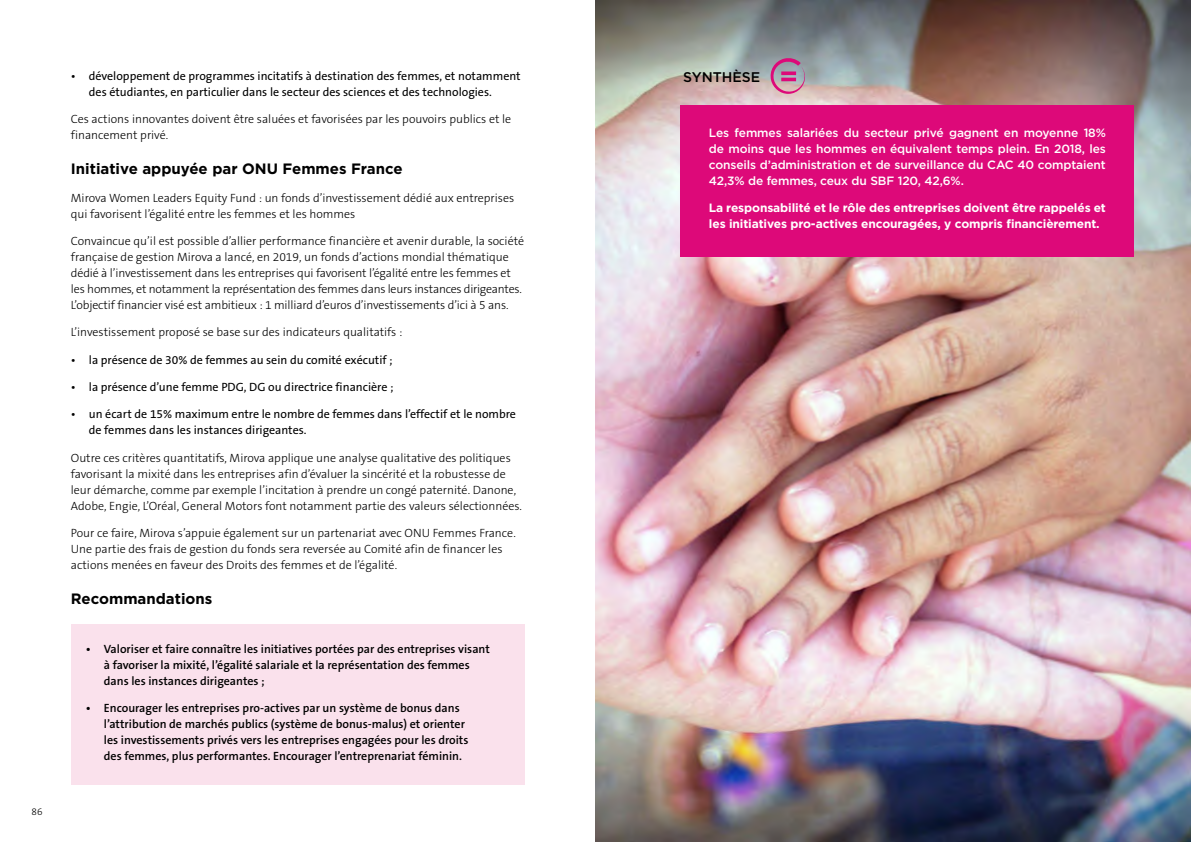
<style>
.page{position:relative;width:1191px;height:842px;background:#fff}
.page>*{position:absolute;margin:0;border:0;box-sizing:border-box;transform-origin:0 0}
.t1{font:700 15px "Gotham";color:#000}
.t2{font:500 14px "Gotham";color:#000}
.t3{font:300 12px/16px "The Sans B3";color:#000}
.t4{font:600 12px/16px "The Sans B6";color:#000}
.t5{font:12px/16px "The Sans B5 Plain";color:#000}
.t6{font:500 12px/16px "Gotham";letter-spacing:-.01em;color:#fff;text-align:justify}
.t7{font:700 12px/16px "Gotham";letter-spacing:-.01em;color:#fff}
.t8{font:300 10px "The Sans B3";color:#000}
</style>
<div class="page">
<img style="left:595px;top:0;width:596px;height:842px">
<div style="left:680px;top:105px;width:454px;height:152px;background:#dd0979"></div>
<div style="left:71px;top:624px;width:453px;height:160px;background:#fae1ec"></div>
<svg style="left:770px;top:58px;width:35px;height:36px"></svg>
<p class="t8" style="left:32px;top:807px;width:12px">86</p>
<p class="t5" style="left:89px;top:68px;width:433px;text-indent:-18px">• développement de programmes incitatifs à destination des femmes, et notamment des étudiantes, en particulier dans le secteur des sciences et des technologies.</p>
<p class="t3" style="left:71px;top:111px;width:442px">Ces actions innovantes doivent être saluées et favorisées par les pouvoirs publics et le financement privé.</p>
<p class="t1" style="left:71px;top:159px;width:333px">Initiative appuyée par ONU Femmes France</p>
<p class="t3" style="left:71px;top:190px;width:445px">Mirova Women Leaders Equity Fund : un fonds d’investissement dédié aux entreprises qui favorisent l’égalité entre les femmes et les hommes</p>
<p class="t3" style="left:71px;top:233px;width:455px">Convaincue qu’il est possible d’allier performance financière et avenir durable, la société française de gestion Mirova a lancé, en 2019, un fonds d’actions mondial thématique dédié à l’investissement dans les entreprises qui favorisent l’égalité entre les femmes et les hommes, et notamment la représentation des femmes dans leurs instances dirigeantes.<br>L’objectif financier visé est ambitieux : 1 milliard d’euros d’investissements d’ici à 5 ans.</p>
<p class="t3" style="left:71px;top:325px;width:333px">L’investissement proposé se base sur des indicateurs qualitatifs :</p>
<p class="t5" style="left:71px;top:352px;width:323px">• la présence de 30% de femmes au sein du comité exécutif ;</p>
<p class="t5" style="left:71px;top:379px;width:324px">• la présence d’une femme PDG, DG ou directrice financière ;</p>
<p class="t5" style="left:89px;top:407px;width:429px;text-indent:-18px">• un écart de 15% maximum entre le nombre de femmes dans l’effectif et le nombre de femmes dans les instances dirigeantes.</p>
<p class="t3" style="left:71px;top:450px;width:453px">Outre ces critères quantitatifs, Mirova applique une analyse qualitative des politiques favorisant la mixité dans les entreprises afin d’évaluer la sincérité et la robustesse de leur démarche, comme par exemple l’incitation à prendre un congé paternité. Danone, Adobe, Engie, L’Oréal, General Motors font notamment partie des valeurs sélectionnées.</p>
<p class="t3" style="left:71px;top:525px;width:446px">Pour ce faire, Mirova s’appuie également sur un partenariat avec ONU Femmes France.<br>Une partie des frais de gestion du fonds sera reversée au Comité afin de financer les actions menées en faveur des Droits des femmes et de l’égalité.</p>
<p class="t1" style="left:71px;top:589px;width:143px">Recommandations</p>
<p class="t4" style="left:104px;top:641px;width:387px;text-indent:-18px">• Valoriser et faire connaître les initiatives portées par des entreprises visant à favoriser la mixité, l’égalité salariale et la représentation des femmes dans les instances dirigeantes ;</p>
<p class="t4" style="left:104px;top:700px;width:366px;text-indent:-18px">• Encourager les entreprises pro-actives par un système de bonus dans l’attribution de marchés publics (système de bonus-malus) et orienter les investissements privés vers les entreprises engagées pour les droits des femmes, plus performantes. Encourager l’entreprenariat féminin.</p>
<p class="t2" style="left:683px;top:68px;width:79px">SYNTHÈSE</p>
<p class="t6" style="left:709px;top:124px;width:398px">Les femmes salariées du secteur privé gagnent en moyenne 18% de moins que les hommes en équivalent temps plein. En 2018, les conseils d’administration et de surveillance du CAC 40 comptaient 42,3% de femmes, ceux du SBF 120, 42,6%.</p>
<p class="t7" style="left:709px;top:200px;width:398px">La responsabilité et le rôle des entreprises doivent être rappelés et les initiatives pro-actives encouragées, y compris financièrement.</p>
</div>
